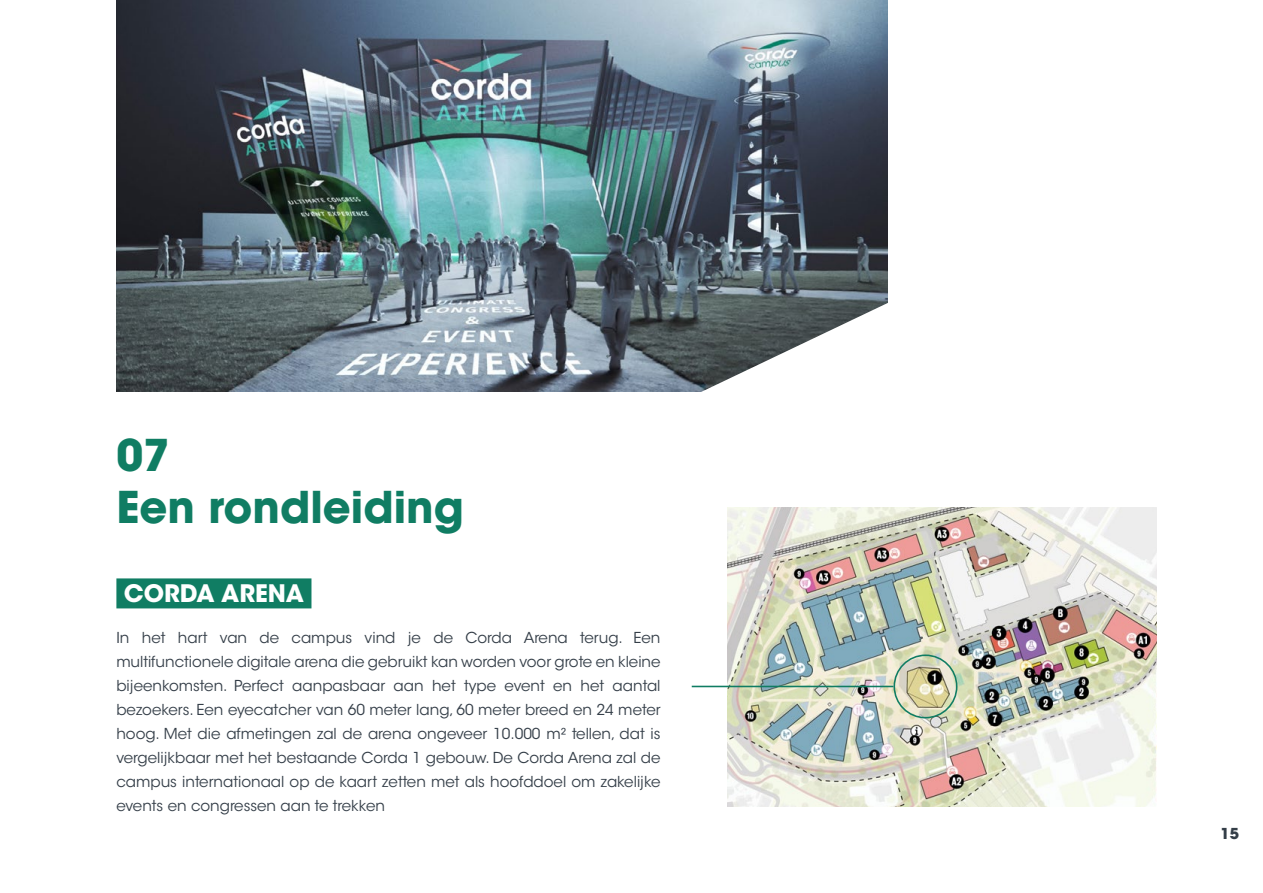
<style>
.page{position:relative;width:1263px;height:893px;background:#fff}
.page>*{position:absolute;margin:0;border:0;box-sizing:border-box;transform-origin:0 0}
.t1{font:700 43.5px/52.2px "ITC Avant Garde Std";color:#107d63}
.t2{font:700 24px "ITC Avant Garde Std";color:#fff}
.t3{font:15px/24px "ITC Avant Garde Std";color:#343e48;text-align:justify}
.t4{font:700 15px "ITC Avant Garde Std";color:#343e48}
</style>
<div class="page">
<img style="left:116px;top:0;width:772px;height:392px">
<div style="left:116px;top:578px;width:195px;height:30px;background:#107d63"></div>
<svg style="left:656px;top:204px;width:232px;height:188px"></svg>
<img style="left:727px;top:507px;width:430px;height:299px">
<div style="left:893px;top:654px;width:64px;height:64px;border:2px solid #107d63;border-radius:50%"></div>
<hr style="left:692px;top:686px;width:201px;height:1px;background:#107d63">
<h1 class="t1" style="left:116px;top:429px;width:349px">07<br>Een rondleiding</h1>
<h2 class="t2" style="left:124px;top:578px;width:182px">CORDA ARENA</h2>
<p class="t3" style="left:116px;top:625px;width:546px">In het hart van de campus vind je de Corda Arena terug. Een multifunctionele digitale arena die gebruikt kan worden voor grote en kleine bijeenkomsten. Perfect aanpasbaar aan het type event en het aantal bezoekers. Een eyecatcher van 60 meter lang, 60 meter breed en 24 meter hoog. Met die afmetingen zal de arena ongeveer 10.000 m² tellen, dat is vergelijkbaar met het bestaande Corda 1 gebouw. De Corda Arena zal de campus internationaal op de kaart zetten met als hoofddoel om zakelijke events en congressen aan te trekken</p>
<p class="t4" style="left:1220px;top:824px;width:20px">15</p>
</div>
